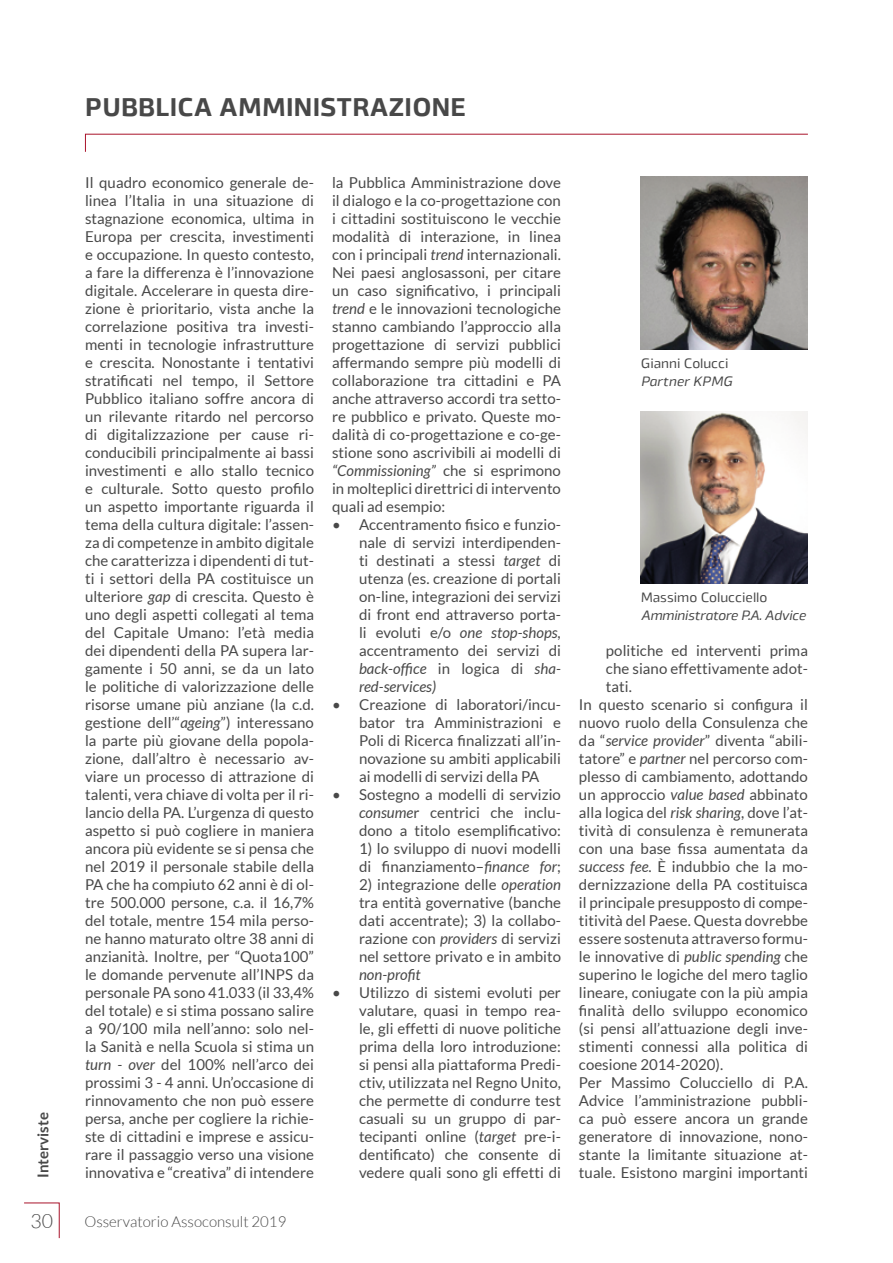
<style>
.page{position:relative;width:893px;height:1263px;background:#fff}
.page>*{position:absolute;margin:0;border:0;box-sizing:border-box;transform-origin:0 0}
.t1{font:700 25.5px "Byker";letter-spacing:.01em;color:#484848}
.t2{font:300 19.5px "Lato";color:#484848}
.t3{font:15px/18px "Lato";letter-spacing:.005em;color:#484848;text-align:justify}
.t4{font:300 15px "Lato";color:#484848}
.t5{font:italic 15px "Lato";letter-spacing:.005em;color:#484848}
.t6{font:700 15px "Lato";color:#484848}
.t7{font:13.5px "Byker";color:#484848}
.t8{font:italic 13.5px "Byker";letter-spacing:-.02em;color:#484848}
.t9{font:italic 13.5px "Byker";color:#484848}
.s1{font-style:italic}
</style>
<div class="page">
<img style="left:641px;top:411px;width:167px;height:173px">
<img style="left:641px;top:177px;width:167px;height:173px">
<svg style="left:85px;top:133px;width:723px;height:19px"></svg>
<svg style="left:24px;top:1202px;width:36px;height:37px"></svg>
<h1 class="t1" style="left:85px;top:86px;width:382px">PUBBLICA AMMINISTRAZIONE</h1>
<p class="t6" style="left:35px;top:1178px;width:67px;rotate:-90deg">Interviste</p>
<p class="t3" style="left:85px;top:173px;width:230px">Il quadro economico generale de&shy;linea l’Italia in una situazione di stagnazione economica, ultima in Europa per crescita, investimenti e occupazione. In questo contesto, a fare la differenza è l’innovazione digitale. Accelerare in questa dire&shy;zione è prioritario, vista anche la correlazione positiva tra investi&shy;menti in tecnologie infrastrutture e crescita. Nonostante i tentativi stratificati nel tempo, il Settore Pubblico italiano soffre ancora di un rilevante ritardo nel percorso di digitalizzazione per cause ri&shy;conducibili principalmente ai bassi investimenti e allo stallo tecnico e culturale. Sotto questo profilo un aspetto importante riguarda il tema della cultura digitale: l’assen&shy;za di competenze in ambito digitale che caratterizza i dipendenti di tut&shy;ti i settori della PA costituisce un ulteriore <span class="s1">gap</span> di crescita. Questo è uno degli aspetti collegati al tema del Capitale Umano: l’età media dei dipendenti della PA supera lar&shy;gamente i 50 anni, se da un lato le politiche di valorizzazione delle risorse umane più anziane (la c.d. gestione dell’“<span class="s1">ageing</span>”) interessano la parte più giovane della popola&shy;zione, dall’altro è necessario av&shy;viare un processo di attrazione di talenti, vera chiave di volta per il ri&shy;lancio della PA. L’urgenza di questo aspetto si può cogliere in maniera ancora più evidente se si pensa che nel 2019 il personale stabile della PA che ha compiuto 62 anni è di ol&shy;tre 500.000 persone, c.a. il 16,7% del totale, mentre 154 mila perso&shy;ne hanno maturato oltre 38 anni di anzianità. Inoltre, per “Quota100” le domande pervenute all’INPS da personale PA sono 41.033 (il 33,4% del totale) e si stima possano salire a 90/100 mila nell’anno: solo nel&shy;la Sanità e nella Scuola si stima un <span class="s1">turn - over</span> del 100% nell’arco dei prossimi 3 - 4 anni. Un’occasione di rinnovamento che non può essere persa, anche per cogliere la richie&shy;ste di cittadini e imprese e assicu&shy;rare il passaggio verso una visione innovativa e “creativa” di intendere</p>
<p class="t3" style="left:332px;top:173px;width:230px">la Pubblica Amministrazione dove il dialogo e la co-progettazione con i cittadini sostituiscono le vecchie modalità di interazione, in linea con i principali <span class="s1">trend</span> internazionali.<br>Nei paesi anglosassoni, per citare un caso significativo, i principali <span class="s1">trend</span> e le innovazioni tecnologiche stanno cambiando l’approccio alla progettazione di servizi pubblici affermando sempre più modelli di collaborazione tra cittadini e PA anche attraverso accordi tra setto&shy;re pubblico e privato. Queste mo&shy;dalità di co-progettazione e co-ge&shy;stione sono ascrivibili ai modelli di <span class="s1">“Commissioning”</span> che si esprimono in molteplici direttrici di intervento quali ad esempio:</p>
<p class="t3" style="left:359px;top:515px;width:203px;text-indent:-27px">• Accentramento fisico e funzio&shy;nale di servizi interdipenden&shy;ti destinati a stessi <span class="s1">target</span> di utenza (es. creazione di portali on-line, integrazioni dei servizi di front end attraverso porta&shy;li evoluti e/o <span class="s1">one stop-shops, </span>accentramento dei servizi di <span class="s1">back-office</span> in logica di <span class="s1">sha&shy;red-services)</span></p>
<p class="t3" style="left:359px;top:695px;width:203px;text-indent:-27px">• Creazione di laboratori/incu&shy;bator tra Amministrazioni e Poli di Ricerca finalizzati all’in&shy;novazione su ambiti applicabili ai modelli di servizi della PA</p>
<p class="t3" style="left:359px;top:785px;width:203px;text-indent:-27px">• Sostegno a modelli di servizio <span class="s1">consume</span>r centrici che inclu&shy;dono a titolo esemplificativo:</p>
<p class="t3" style="left:359px;top:839px;width:203px">1) lo sviluppo di nuovi modelli di finanziamento–<span class="s1">finance for</span>;</p>
<p class="t3" style="left:359px;top:875px;width:203px">2) integrazione delle <span class="s1">operation </span>tra entità governative (banche dati accentrate); 3) la collabo&shy;razione con <span class="s1">providers</span> di servizi nel settore privato e in ambito</p>
<p class="t5" style="left:359px;top:966px;width:63px">non-profit</p>
<p class="t3" style="left:359px;top:983px;width:203px;text-indent:-27px">• Utilizzo di sistemi evoluti per valutare, quasi in tempo rea&shy;le, gli effetti di nuove politiche prima della loro introduzione: si pensi alla piattaforma Predi&shy;ctiv, utilizzata nel Regno Unito, che permette di condurre test casuali su un gruppo di par&shy;tecipanti online (<span class="s1">target</span> pre-i&shy;dentificato) che consente di vedere quali sono gli effetti di</p>
<h2 class="t2" style="left:31px;top:1211px;width:24px">30</h2>
<p class="t4" style="left:84px;top:1213px;width:203px">Osservatorio Assoconsult 2019</p>
<p class="t7" style="left:641px;top:353px;width:89px">Gianni Colucci</p>
<p class="t9" style="left:641px;top:371px;width:93px">Partner KPMG</p>
<p class="t7" style="left:641px;top:587px;width:128px">Massimo Colucciello</p>
<p class="t8" style="left:641px;top:605px;width:167px">Amministratore P.A. Advice</p>
<p class="t3" style="left:606px;top:641px;width:203px">politiche ed interventi prima</p>
<p class="t3" style="left:606px;top:659px;width:203px">che siano effettivamente adot-</p>
<p class="t3" style="left:606px;top:677px;width:26px">tati.</p>
<p class="t3" style="left:579px;top:695px;width:230px">In questo scenario si configura il</p>
<p class="t3" style="left:579px;top:713px;width:230px">nuovo ruolo della Consulenza che</p>
<p class="t3" style="left:579px;top:731px;width:230px">da “<span class="s1">service provider</span>” diventa “abili-</p>
<p class="t3" style="left:579px;top:749px;width:230px">tatore” e <span class="s1">partner</span> nel percorso com-</p>
<p class="t3" style="left:579px;top:767px;width:230px">plesso di cambiamento, adottando</p>
<p class="t3" style="left:579px;top:785px;width:230px">un approccio <span class="s1">value based</span> abbinato</p>
<p class="t3" style="left:579px;top:803px;width:230px">alla logica del <span class="s1">risk sharing</span>, dove l’at-</p>
<p class="t3" style="left:579px;top:821px;width:230px">tività di consulenza è remunerata</p>
<p class="t3" style="left:579px;top:839px;width:230px">con una base fissa aumentata da</p>
<p class="t3" style="left:579px;top:857px;width:230px"><span class="s1">success fee.</span> È indubbio che la mo-</p>
<p class="t3" style="left:579px;top:875px;width:230px">dernizzazione della PA costituisca</p>
<p class="t3" style="left:579px;top:893px;width:230px">il principale presupposto di compe-</p>
<p class="t3" style="left:579px;top:911px;width:230px">titività del Paese. Questa dovrebbe</p>
<p class="t3" style="left:579px;top:929px;width:230px">essere sostenuta attraverso formu-</p>
<p class="t3" style="left:579px;top:947px;width:230px">le innovative di <span class="s1">public spending</span> che</p>
<p class="t3" style="left:579px;top:965px;width:230px">superino le logiche del mero taglio</p>
<p class="t3" style="left:579px;top:983px;width:230px">lineare, coniugate con la più ampia</p>
<p class="t3" style="left:579px;top:1001px;width:230px">finalità dello sviluppo economico</p>
<p class="t3" style="left:579px;top:1019px;width:230px">(si pensi all’attuazione degli inve-</p>
<p class="t3" style="left:579px;top:1037px;width:230px">stimenti connessi alla politica di</p>
<p class="t3" style="left:579px;top:1055px;width:145px">coesione 2014-2020).</p>
<p class="t3" style="left:579px;top:1073px;width:229px">Per Massimo Colucciello di P.A.</p>
<p class="t3" style="left:579px;top:1091px;width:230px">Advice l’amministrazione pubbli-</p>
<p class="t3" style="left:579px;top:1109px;width:230px">ca può essere ancora un grande</p>
<p class="t3" style="left:579px;top:1127px;width:230px">generatore di innovazione, nono-</p>
<p class="t3" style="left:579px;top:1145px;width:230px">stante la limitante situazione at-</p>
<p class="t3" style="left:579px;top:1163px;width:230px">tuale. Esistono margini importanti</p>
</div>
